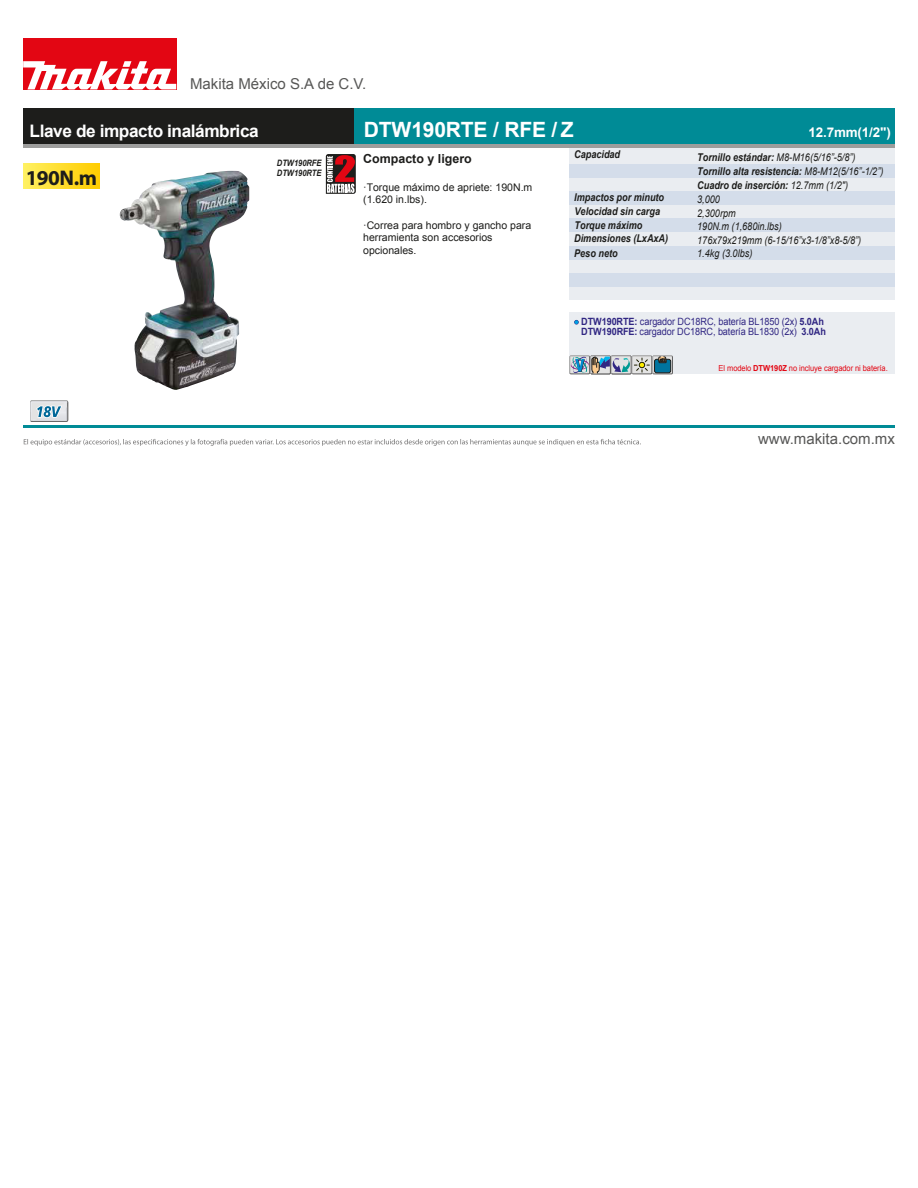
<style>
.page{position:relative;width:918px;height:1188px;background:#fff}
.page>*{position:absolute;margin:0;border:0;box-sizing:border-box;transform-origin:0 0}
.t1{font:700 21.3px "Myriad Pro";color:#1d1d1b}
.t2{font:700 21px "Arial";letter-spacing:-.01em;color:#fff}
.t3{font:700 17.25px "Arial";letter-spacing:-.025em;color:#fff}
.t4{font:15px "Arial";color:#575756}
.t5{font:700 13.35px "Arial";color:#fff}
.t6{font:700 12.45px "Arial";color:#1d1d1b}
.t7{font:italic 700 10.65px/13.6px "Arial";color:#1d1d1b;scale:.85 1}
.t8{font:italic 10.65px/13.5px "Arial";color:#1d1d1b;scale:.85 1}
.t9{font:10.5px/12.6px "Arial";color:#1d1d1b}
.t10{font:10.05px/10.5px "Arial";letter-spacing:-.01em;color:#312783;scale:.91 1}
.t11{font:italic 700 8.85px/10.1px "Arial";color:#1d1d1b;scale:.85 1}
.t12{font:8.25px "Arial";letter-spacing:-.01em;color:#e30613;scale:.91 1}
.s1{font-weight:400}
.s2{font-weight:700}
</style>
<div class="page">
<div style="left:23px;top:109px;width:872px;height:35px;background:#1d1d1b"></div>
<div style="left:355px;top:109px;width:540px;height:35px;background:#008b96"></div>
<div style="left:569px;top:312px;width:326px;height:62px;background:#eaedf1"></div>
<div style="left:569px;top:148px;width:326px;height:152px;background:#eaedf1"></div>
<div style="left:569px;top:164px;width:326px;height:13px;background:#d4ddea"></div>
<div style="left:569px;top:191px;width:326px;height:14px;background:#d4ddea"></div>
<div style="left:569px;top:218px;width:326px;height:14px;background:#d4ddea"></div>
<div style="left:569px;top:246px;width:326px;height:14px;background:#d4ddea"></div>
<div style="left:569px;top:273px;width:326px;height:14px;background:#d4ddea"></div>
<hr style="left:23px;top:144px;width:872px;height:4px;background:#9d9d9c">
<hr style="left:23px;top:425px;width:872px;height:2px;background:#008b96">
<div style="left:23px;top:38px;width:153px;height:51px;background:#e30613"></div>
<svg style="left:23px;top:61px;width:153px;height:28px"></svg>
<svg style="left:24px;top:401px;width:617px;height:45px"></svg>
<svg style="left:574px;top:320px;width:5px;height:5px"></svg>
<svg style="left:326px;top:154px;width:30px;height:40px"></svg>
<img style="left:119px;top:171px;width:120px;height:219px">
<svg style="left:569px;top:356px;width:104px;height:18px"></svg>
<div style="left:23px;top:163px;width:77px;height:25px;background:linear-gradient(to right,#fff161,#ffcb00)"></div>
<h3 class="t4" style="left:190px;top:74px;width:178px">Makita México S.A de C.V.</h3>
<h3 class="t3" style="left:30px;top:120px;width:231px">Llave de impacto inalámbrica</h3>
<h2 class="t2" style="left:364px;top:116px;width:211px">DTW190RTE / RFE / Z</h2>
<p class="t6" style="left:363px;top:151px;width:110px">Compacto y ligero</p>
<p class="t9" style="left:363px;top:181px;width:171px">·Torque máximo de apriete: 190N.m (1.620 in.lbs).</p>
<p class="t9" style="left:363px;top:219px;width:170px">·Correa para hombro y gancho para herramienta son accesorios opcionales.</p>
<p class="t7" style="left:574px;top:148px;width:56px">Capacidad</p>
<p class="t11" style="left:277px;top:158px;width:54px">DTW190RFE<br>DTW190RTE</p>
<h1 class="t1" style="left:26px;top:164px;width:73px">190N.m</h1>
<p class="t7" style="left:574px;top:191px;width:112px">Impactos por minuto<br>Velocidad sin carga<br>Torque máximo<br>Dimensiones (LxAxA)</p>
<p class="t7" style="left:574px;top:247px;width:53px">Peso neto</p>
<p class="t5" style="left:808px;top:124px;width:84px">12.7mm(1/2")</p>
<p class="t7" style="left:697px;top:151px;width:221px">Tornillo estándar: <span class="s1">M8-M16(5/16”-5/8”)<br></span>Tornillo alta resistencia: <span class="s1">M8-M12(5/16”-1/2”)<br></span>Cuadro de inserción: <span class="s1">12.7mm (1/2")</span></p>
<p class="t8" style="left:697px;top:193px;width:194px">3,000<br>2,300rpm<br>190N.m (1,680in.lbs)<br>176x79x219mm (6-15/16”x3-1/8”x8-5/8”)<br>1.4kg (3.0lbs)</p>
<p class="t10" style="left:581px;top:316px;width:270px"><span class="s2">DTW190RTE:</span> cargador DC18RC, batería BL1850 (2x) <span class="s2">5.0Ah<br>DTW190RFE:</span> cargador DC18RC, batería BL1830 (2x) <span class="s2">3.0Ah</span></p>
<p class="t12" style="left:719px;top:363px;width:187px">El modelo <span class="s2">DTW190Z</span> no incluye cargador ni batería.</p>
<h3 class="t4" style="left:758px;top:429px;width:138px">www.makita.com.mx</h3>
</div>
